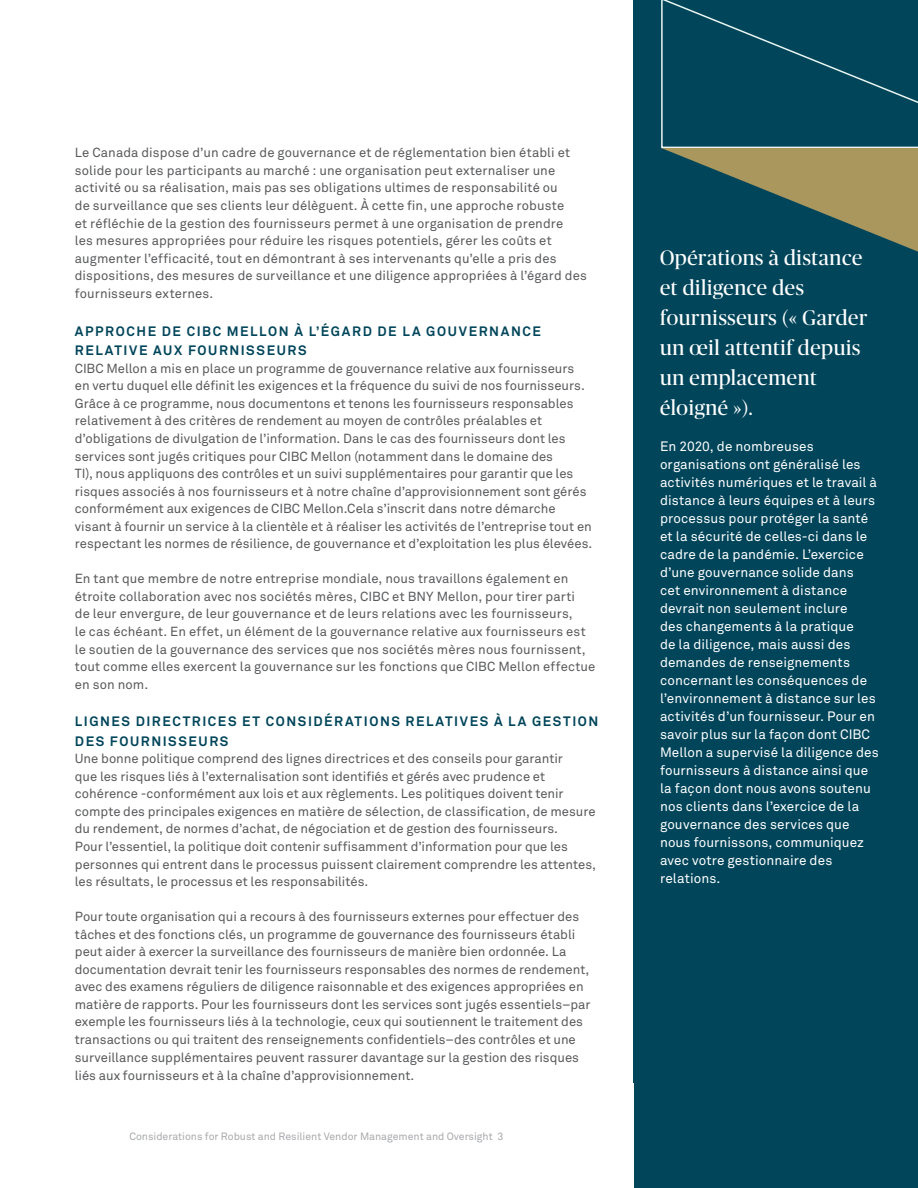
<style>
.page{position:relative;width:918px;height:1188px;background:#fff}
.page>*{position:absolute;margin:0;border:0;box-sizing:border-box;transform-origin:0 0}
.t1{font:21px/30px "Publico Banner";letter-spacing:.03em;color:#fff}
.Body_Copy__Akkurat_P{font:13.5px/18px "Akkurat Pro";letter-spacing:.01em;color:#fff}
.Body_Copy__Akkurat_P-2{font:700 13.5px/19.5px "Akkurat Pro";letter-spacing:.115em;color:#00455a}
.Body_Copy__Akkurat_P-3{font:13.05px/17.5px "Akkurat Pro";letter-spacing:.005em;color:#58595b}
.t2{font:10.5px "Akkurat Pro";color:#a7a9ac}
</style>
<div class="page">
<div style="left:634px;top:0;width:284px;height:1188px;background:#00455a"></div>
<svg style="left:661px;top:0;width:257px;height:252px"></svg>
<p class="Body_Copy__Akkurat_P-3" style="left:75px;top:144px;width:514px">Le Canada dispose d’un cadre de gouvernance et de réglementation bien établi et solide pour les participants au marché : une organisation peut externaliser une activité ou sa réalisation, mais pas ses obligations ultimes de responsabilité ou<br>de surveillance que ses clients leur délèguent. À cette fin, une approche robuste<br>et réfléchie de la gestion des fournisseurs permet à une organisation de prendre<br>les mesures appropriées pour réduire les risques potentiels, gérer les coûts et augmenter l’efficacité, tout en démontrant à ses intervenants qu’elle a pris des dispositions, des mesures de surveillance et une diligence appropriées à l’égard des fournisseurs externes.</p>
<p class="Body_Copy__Akkurat_P-2" style="left:75px;top:321px;width:468px">APPROCHE DE CIBC MELLON À L’ÉGARD DE LA GOUVERNANCE<br>RELATIVE AUX FOURNISSEURS</p>
<p class="Body_Copy__Akkurat_P-3" style="left:75px;top:359px;width:519px">CIBC Mellon a mis en place un programme de gouvernance relative aux fournisseurs en vertu duquel elle définit les exigences et la fréquence du suivi de nos fournisseurs.<br>Grâce à ce programme, nous documentons et tenons les fournisseurs responsables relativement à des critères de rendement au moyen de contrôles préalables et d’obligations de divulgation de l’information. Dans le cas des fournisseurs dont les services sont jugés critiques pour CIBC Mellon (notamment dans le domaine des<br>TI), nous appliquons des contrôles et un suivi supplémentaires pour garantir que les risques associés à nos fournisseurs et à notre chaîne d’approvisionnement sont gérés conformément aux exigences de CIBC Mellon.Cela s’inscrit dans notre démarche visant à fournir un service à la clientèle et à réaliser les activités de l’entreprise tout en respectant les normes de résilience, de gouvernance et d’exploitation les plus élevées.</p>
<p class="Body_Copy__Akkurat_P-3" style="left:75px;top:570px;width:522px">En tant que membre de notre entreprise mondiale, nous travaillons également en étroite collaboration avec nos sociétés mères, CIBC et BNY Mellon, pour tirer parti<br>de leur envergure, de leur gouvernance et de leurs relations avec les fournisseurs,<br>le cas échéant. En effet, un élément de la gouvernance relative aux fournisseurs est le soutien de la gouvernance des services que nos sociétés mères nous fournissent, tout comme elles exercent la gouvernance sur les fonctions que CIBC Mellon effectue en son nom.</p>
<p class="Body_Copy__Akkurat_P-2" style="left:75px;top:712px;width:525px">LIGNES DIRECTRICES ET CONSIDÉRATIONS RELATIVES À LA GESTION<br>DES FOURNISSEURS</p>
<p class="Body_Copy__Akkurat_P-3" style="left:75px;top:750px;width:523px">Une bonne politique comprend des lignes directrices et des conseils pour garantir<br>que les risques liés à l’externalisation sont identifiés et gérés avec prudence et cohérence -conformément aux lois et aux règlements. Les politiques doivent tenir compte des principales exigences en matière de sélection, de classification, de mesure du rendement, de normes d’achat, de négociation et de gestion des fournisseurs.<br>Pour l’essentiel, la politique doit contenir suffisamment d’information pour que les personnes qui entrent dans le processus puissent clairement comprendre les attentes, les résultats, le processus et les responsabilités.</p>
<p class="Body_Copy__Akkurat_P-3" style="left:75px;top:908px;width:517px">Pour toute organisation qui a recours à des fournisseurs externes pour effectuer des tâches et des fonctions clés, un programme de gouvernance des fournisseurs établi peut aider à exercer la surveillance des fournisseurs de manière bien ordonnée. La documentation devrait tenir les fournisseurs responsables des normes de rendement, avec des examens réguliers de diligence raisonnable et des exigences appropriées en matière de rapports. Pour les fournisseurs dont les services sont jugés essentiels–par exemple les fournisseurs liés à la technologie, ceux qui soutiennent le traitement des transactions ou qui traitent des renseignements confidentiels–des contrôles et une surveillance supplémentaires peuvent rassurer davantage sur la gestion des risques liés aux fournisseurs et à la chaîne d’approvisionnement.</p>
<p class="t1" style="left:660px;top:242px;width:209px">Opérations à distance et diligence des fournisseurs (« Garder un œil attentif depuis un emplacement éloigné »).</p>
<p class="Body_Copy__Akkurat_P" style="left:660px;top:438px;width:220px">En 2020, de nombreuses organisations ont généralisé les activités numériques et le travail à distance à leurs équipes et à leurs processus pour protéger la santé et la sécurité de celles-ci dans le cadre de la pandémie. L’exercice d’une gouvernance solide dans<br>cet environnement à distance devrait non seulement inclure<br>des changements à la pratique<br>de la diligence, mais aussi des demandes de renseignements concernant les conséquences de l’environnement à distance sur les activités d’un fournisseur. Pour en savoir plus sur la façon dont CIBC<br>Mellon a supervisé la diligence des fournisseurs à distance ainsi que la façon dont nous avons soutenu nos clients dans l’exercice de la gouvernance des services que nous fournissons, communiquez avec votre gestionnaire des relations.</p>
<p class="t2" style="left:129px;top:1130px;width:376px">Considerations for Robust and Resilient Vendor Management and Oversight 3</p>
<p class="t2" style="left:226px;top:1130px;width:467px">Con idérations r latives à la gestion et à la surveillance solides et résilientes des fournisseurs 3</p>
</div>
